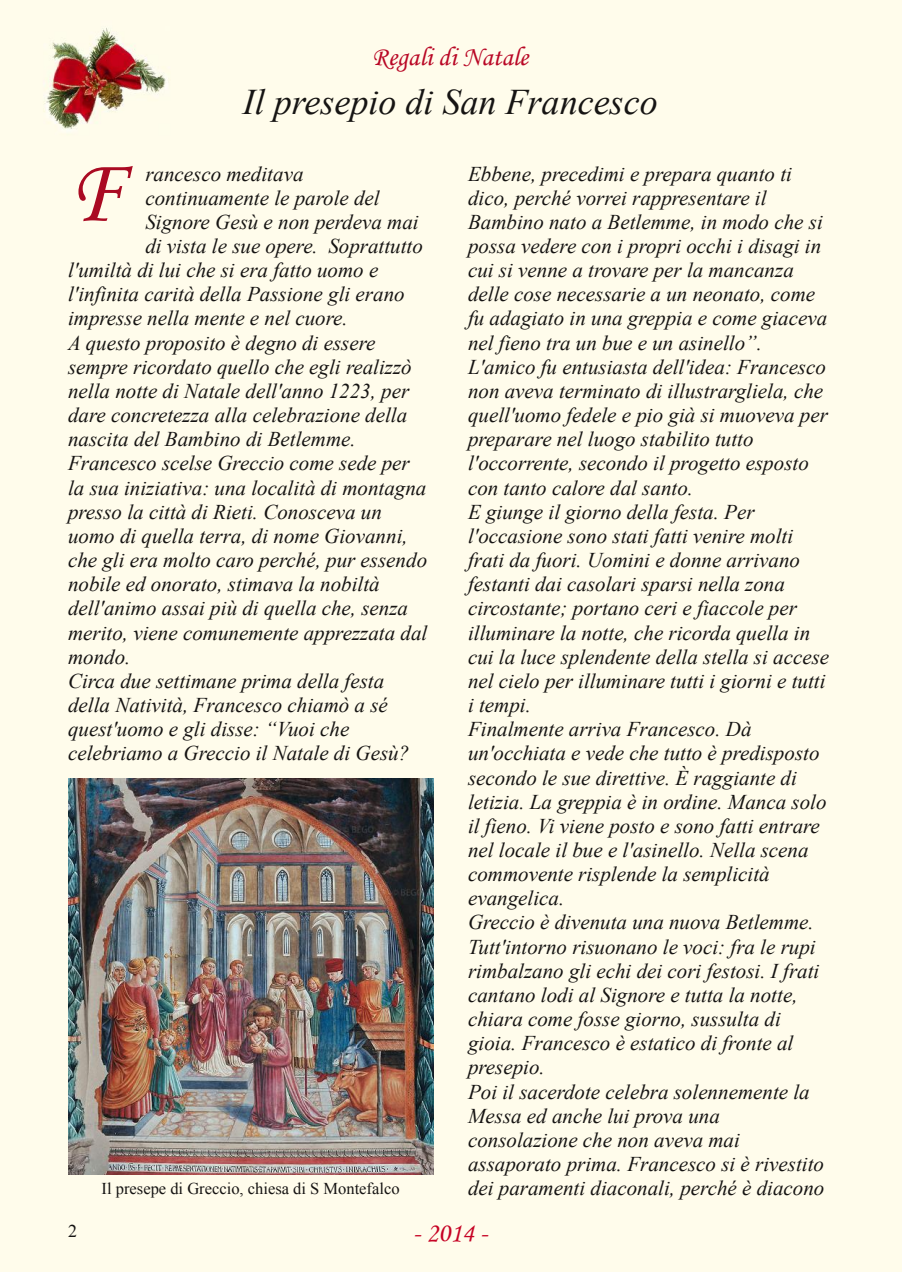
<style>
.page{position:relative;width:902px;height:1272px;background:#fff}
.page>*{position:absolute;margin:0;border:0;box-sizing:border-box;transform-origin:0 0}
.t1{font:93px "Monotype Corsiva";color:#aa0a22}
.t2{font:italic 36px "Times New Roman";color:#161413}
.t3{font:27px "Monotype Corsiva";color:#b90725}
.t4{font:27px "Monotype Corsiva";color:#c60224}
.t5{font:italic 21px/24.2px "Times New Roman";color:#161413}
.t6{font:18px "Times New Roman";color:#161413}
.t7{font:16.5px "Times New Roman";color:#161413}
</style>
<div class="page">
<div style="left:0;top:0;width:901px;height:1271px;background:#fffceb"></div>
<img style="left:68px;top:778px;width:366px;height:396px">
<p class="t3" style="left:372px;top:44px;width:158px">Regali di Natale</p>
<h2 class="t2" style="left:243px;top:82px;width:416px">Il presepio di San Francesco</h2>
<p class="t5" style="left:145px;top:161px;width:160px">rancesco meditava</p>
<p class="t5" style="left:145px;top:185px;width:236px">continuamente le parole del</p>
<p class="t5" style="left:145px;top:210px;width:275px">Signore Gesù e non perdeva mai</p>
<p class="t5" style="left:145px;top:234px;width:279px">di vista le sue opere. Soprattutto</p>
<p class="t5" style="left:68px;top:258px;width:312px">l'umiltà di lui che si era fatto uomo e</p>
<p class="t5" style="left:68px;top:282px;width:338px">l'infinita carità della Passione gli erano</p>
<p class="t5" style="left:68px;top:306px;width:281px">impresse nella mente e nel cuore.</p>
<p class="t5" style="left:68px;top:330px;width:309px">A questo proposito è degno di essere</p>
<p class="t5" style="left:68px;top:354px;width:345px">sempre ricordato quello che egli realizzò</p>
<p class="t5" style="left:68px;top:379px;width:343px">nella notte di Natale dell'anno 1223, per</p>
<p class="t5" style="left:68px;top:403px;width:341px">dare concretezza alla celebrazione della</p>
<p class="t5" style="left:68px;top:427px;width:289px">nascita del Bambino di Betlemme.</p>
<p class="t5" style="left:68px;top:451px;width:343px">Francesco scelse Greccio come sede per</p>
<p class="t5" style="left:68px;top:475px;width:360px">la sua iniziativa: una località di montagna</p>
<p class="t5" style="left:68px;top:499px;width:315px">presso la città di Rieti. Conosceva un</p>
<p class="t5" style="left:68px;top:523px;width:341px">uomo di quella terra, di nome Giovanni,</p>
<p class="t5" style="left:68px;top:548px;width:360px">che gli era molto caro perché, pur essendo</p>
<p class="t5" style="left:68px;top:572px;width:313px">nobile ed onorato, stimava la nobiltà</p>
<p class="t5" style="left:68px;top:596px;width:341px">dell'animo assai più di quella che, senza</p>
<p class="t5" style="left:68px;top:620px;width:361px">merito, viene comunemente apprezzata dal</p>
<p class="t5" style="left:68px;top:644px;width:64px">mondo.</p>
<p class="t5" style="left:68px;top:668px;width:317px">Circa due settimane prima della festa</p>
<p class="t5" style="left:68px;top:693px;width:321px">della Natività, Francesco chiamò a sé</p>
<p class="t5" style="left:68px;top:717px;width:283px">quest'uomo e gli disse: “Vuoi che</p>
<p class="t5" style="left:68px;top:741px;width:342px">celebriamo a Greccio il Natale di Gesù?</p>
<h1 class="t1" style="left:68px;top:147px;width:55px">F</h1>
<p class="t7" style="left:102px;top:1179px;width:299px">Il presepe di Greccio, chiesa di S Montefalco</p>
<p class="t5" style="left:468px;top:161px;width:362px">Ebbene, precedimi e prepara quanto ti dico, perché vorrei rappresentare il Bambino nato a Betlemme, in modo che si possa vedere con i propri occhi i disagi in cui si venne a trovare per la mancanza delle cose necessarie a un neonato, come fu adagiato in una greppia e come giaceva nel fieno tra un bue e un asinello”.<br>L'amico fu entusiasta dell'idea: Francesco non aveva terminato di illustrargliela, che quell'uomo fedele e pio già si muoveva per preparare nel luogo stabilito tutto l'occorrente, secondo il progetto esposto con tanto calore dal santo.<br>E giunge il giorno della festa. Per l'occasione sono stati fatti venire molti frati da fuori. Uomini e donne arrivano festanti dai casolari sparsi nella zona circostante; portano ceri e fiaccole per illuminare la notte, che ricorda quella in cui la luce splendente della stella si accese nel cielo per illuminare tutti i giorni e tutti i tempi.<br>Finalmente arriva Francesco. Dà un'occhiata e vede che tutto è predisposto secondo le sue direttive. È raggiante di letizia. La greppia è in ordine. Manca solo il fieno. Vi viene posto e sono fatti entrare nel locale il bue e l'asinello. Nella scena commovente risplende la semplicità evangelica.<br>Greccio è divenuta una nuova Betlemme.<br>Tutt'intorno risuonano le voci: fra le rupi rimbalzano gli echi dei cori festosi. I frati cantano lodi al Signore e tutta la notte, chiara come fosse giorno, sussulta di gioia. Francesco è estatico di fronte al presepio.<br>Poi il sacerdote celebra solennemente la Messa ed anche lui prova una consolazione che non aveva mai assaporato prima. Francesco si è rivestito dei paramenti diaconali, perché è diacono</p>
<p class="t6" style="left:68px;top:1221px;width:10px">2</p>
<p class="t4" style="left:413px;top:1219px;width:76px">- 2014 -</p>
</div>
